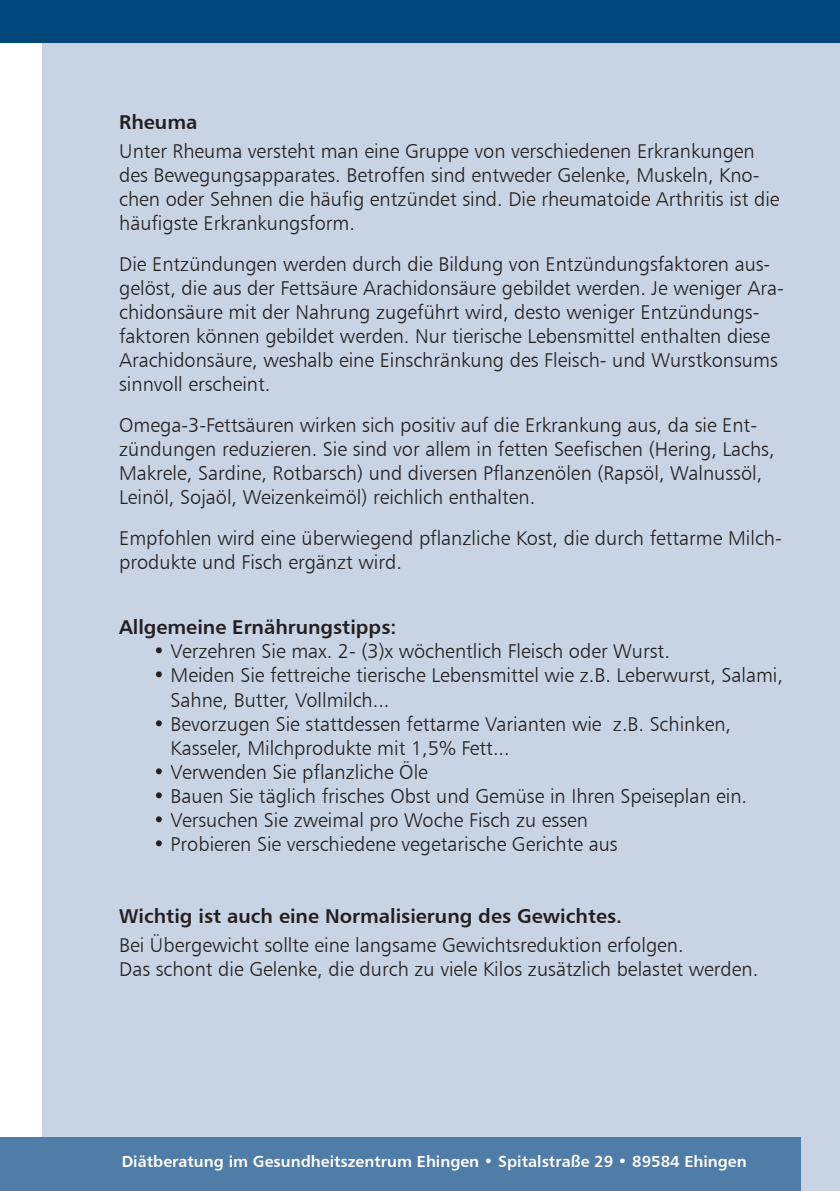
<style>
.page{position:relative;width:840px;height:1191px;background:#fff}
.page>*{position:absolute;margin:0;border:0;box-sizing:border-box;transform-origin:0 0}
.t1{font:20px/24px "Humanist 777 BT Light B";color:#231f20}
.t2{font:20px "Humanist 777 BT Bold B";color:#231f20}
.t3{font:16px "Humanist 777 BT Bold B";color:#fff}
</style>
<div class="page">
<div style="left:43px;top:34px;width:796px;height:1157px;background:#c8d3e4"></div>
<div style="left:0;top:0;width:839px;height:43px;background:#00487c"></div>
<div style="left:0;top:1137px;width:799px;height:54px;background:#507ca8"></div>
<p class="t2" style="left:119px;top:109px;width:80px">Rheuma</p>
<p class="t1" style="left:119px;top:139px;width:661px">Unter Rheuma versteht man eine Gruppe von verschiedenen Erkrankungen des Bewegungsapparates. Betroffen sind entweder Gelenke, Muskeln, Kno&shy;chen oder Sehnen die häufig entzündet sind. Die rheumatoide Arthritis ist die häufigste Erkrankungsform.</p>
<p class="t1" style="left:119px;top:252px;width:665px">Die Entzündungen werden durch die Bildung von Entzündungsfaktoren aus&shy;gelöst, die aus der Fettsäure Arachidonsäure gebildet werden. Je weniger Ara&shy;chidonsäure mit der Nahrung zugeführt wird, desto weniger Entzündungs&shy;faktoren können gebildet werden. Nur tierische Lebensmittel enthalten diese Arachidonsäure, weshalb eine Einschränkung des Fleisch- und Wurstkonsums sinnvoll erscheint.</p>
<p class="t1" style="left:119px;top:413px;width:656px">Omega-3-Fettsäuren wirken sich positiv auf die Erkrankung aus, da sie Ent&shy;zündungen reduzieren. Sie sind vor allem in fetten Seefischen (Hering, Lachs, Makrele, Sardine, Rotbarsch) und diversen Pflanzenölen (Rapsöl, Walnussöl, Leinöl, Sojaöl, Weizenkeimöl) reichlich enthalten.</p>
<p class="t1" style="left:119px;top:526px;width:663px">Empfohlen wird eine überwiegend pflanzliche Kost, die durch fettarme Milch&shy;produkte und Fisch ergänzt wird.</p>
<p class="t2" style="left:119px;top:615px;width:278px">Allgemeine Ernährungstipps:</p>
<p class="t1" style="left:153px;top:639px;width:518px">• Verzehren Sie max. 2- (3)x wöchentlich Fleisch oder Wurst.</p>
<p class="t1" style="left:170px;top:663px;width:613px;text-indent:-17px">• Meiden Sie fettreiche tierische Lebensmittel wie z.B. Leberwurst, Salami,<br>Sahne, Butter, Vollmilch...</p>
<p class="t1" style="left:170px;top:711px;width:561px;text-indent:-17px">• Bevorzugen Sie stattdessen fettarme Varianten wie z.B. Schinken,<br>Kasseler, Milchprodukte mit 1,5% Fett...</p>
<p class="t1" style="left:153px;top:759px;width:276px">• Verwenden Sie pflanzliche Öle</p>
<p class="t1" style="left:153px;top:783px;width:595px">• Bauen Sie täglich frisches Obst und Gemüse in Ihren Speiseplan ein.</p>
<p class="t1" style="left:153px;top:807px;width:436px">• Versuchen Sie zweimal pro Woche Fisch zu essen</p>
<p class="t1" style="left:153px;top:831px;width:465px">• Probieren Sie verschiedene vegetarische Gerichte aus</p>
<p class="t2" style="left:119px;top:903px;width:504px">Wichtig ist auch eine Normalisierung des Gewichtes.</p>
<p class="t1" style="left:119px;top:933px;width:640px">Bei Übergewicht sollte eine langsame Gewichtsreduktion erfolgen.<br>Das schont die Gelenke, die durch zu viele Kilos zusätzlich belastet werden.</p>
<p class="t3" style="left:122px;top:1151px;width:626px">Diätberatung im Gesundheitszentrum Ehingen • Spitalstraße 29 • 89584 Ehingen</p>
</div>
